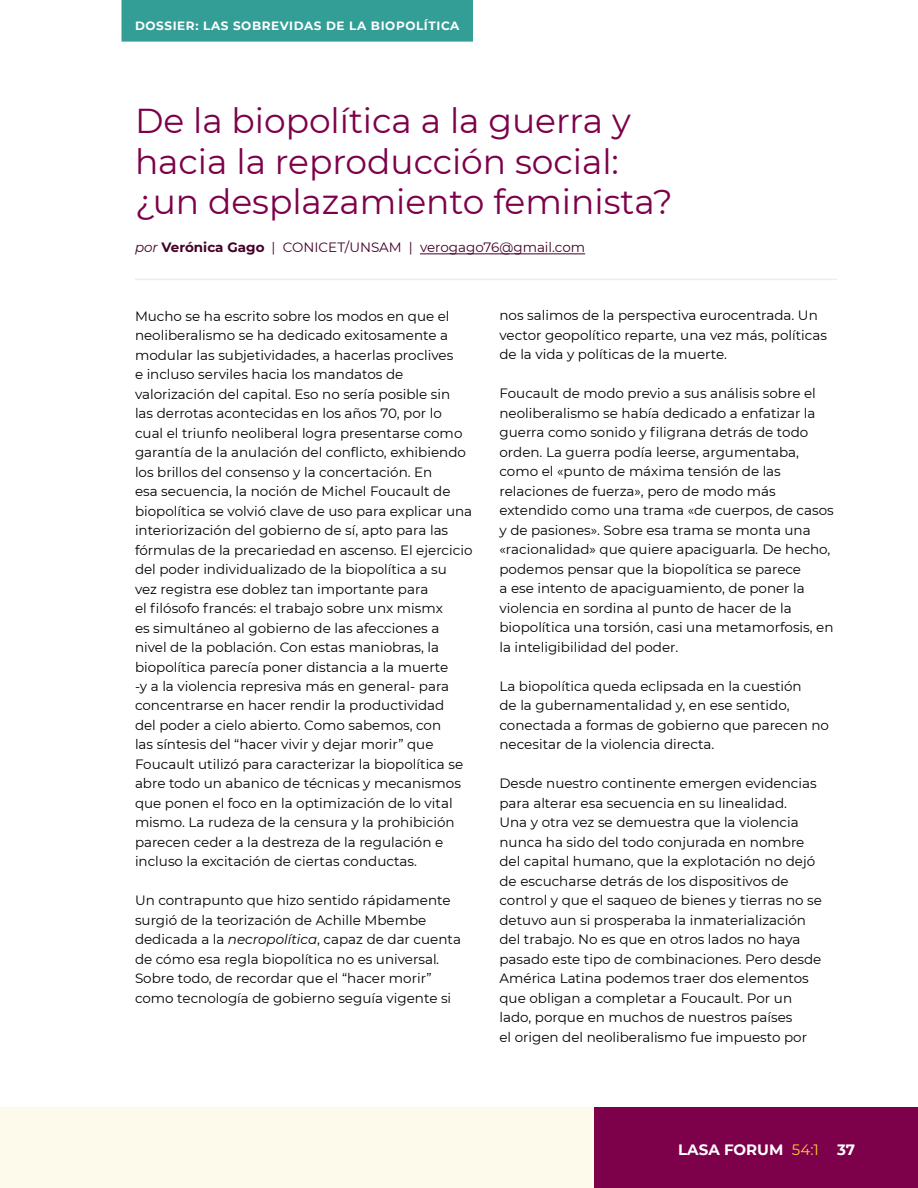
<style>
.page{position:relative;width:918px;height:1188px;background:#fff}
.page>*{position:absolute;margin:0;border:0;box-sizing:border-box;transform-origin:0 0}
.t1{font:34.5px/40.5px "Montserrat";color:#7d004a}
.t2{font:700 15px "Montserrat";color:#fff}
.t3{font:13.5px/19.5px "Montserrat";color:#000}
.t4{font:13.5px "Montserrat";color:#420027}
.t5{font:700 12px "Montserrat";letter-spacing:.05em;color:#fff}
.s1{font-style:italic}
.s2{font-weight:700}
.s3{font-weight:400;color:#f7cd36}
</style>
<div class="page">
<div style="left:0;top:1107px;width:594px;height:81px;background:#fefaeb"></div>
<div style="left:594px;top:1107px;width:324px;height:81px;background:#7d004a"></div>
<div style="left:122px;top:0;width:351px;height:42px;background:#339e96"></div>
<hr style="left:135px;top:279px;width:702px;height:1px;background:#ededed">
<hr style="left:420px;top:254px;width:165px;height:1px;background:#420027">
<p class="t5" style="left:135px;top:17px;width:326px">DOSSIER: LAS SOBREVIDAS DE LA BIOPOLÍTICA</p>
<h1 class="t1" style="left:135px;top:99px;width:539px">De la biopolítica a la guerra y hacia la reproducción social: ¿un desplazamiento feminista?</h1>
<p class="t4" style="left:135px;top:238px;width:452px"><span class="s1">por</span> <span class="s2">Verónica Gago</span> | CONICET/UNSAM | verogago76@gmail.com</p>
<p class="t3" style="left:135px;top:306px;width:339px">Mucho se ha escrito sobre los modos en que el neoliberalismo se ha dedicado exitosamente a modular las subjetividades, a hacerlas proclives<br>e incluso serviles hacia los mandatos de valorización del capital. Eso no sería posible sin<br>las derrotas acontecidas en los años 70, por lo cual el triunfo neoliberal logra presentarse como garantía de la anulación del conflicto, exhibiendo los brillos del consenso y la concertación. En<br>esa secuencia, la noción de Michel Foucault de biopolítica se volvió clave de uso para explicar una interiorización del gobierno de sí, apto para las fórmulas de la precariedad en ascenso. El ejercicio del poder individualizado de la biopolítica a su<br>vez registra ese doblez tan importante para<br>el filósofo francés: el trabajo sobre unx mismx<br>es simultáneo al gobierno de las afecciones a nivel de la población. Con estas maniobras, la biopolítica parecía poner distancia a la muerte<br>-y a la violencia represiva más en general- para concentrarse en hacer rendir la productividad<br>del poder a cielo abierto. Como sabemos, con<br>las síntesis del “hacer vivir y dejar morir” que Foucault utilizó para caracterizar la biopolítica se abre todo un abanico de técnicas y mecanismos que ponen el foco en la optimización de lo vital mismo. La rudeza de la censura y la prohibición parecen ceder a la destreza de la regulación e incluso la excitación de ciertas conductas.</p>
<p class="t3" style="left:135px;top:890px;width:328px">Un contrapunto que hizo sentido rápidamente surgió de la teorización de Achille Mbembe dedicada a la <span class="s1">necropolítica</span>, capaz de dar cuenta de cómo esa regla biopolítica no es universal<span class="s1">.<br></span>Sobre todo, de recordar que el “hacer morir” como tecnología de gobierno seguía vigente si</p>
<p class="t3" style="left:500px;top:305px;width:329px">nos salimos de la perspectiva eurocentrada. Un vector geopolítico reparte, una vez más, políticas de la vida y políticas de la muerte.</p>
<p class="t3" style="left:500px;top:383px;width:336px">Foucault de modo previo a sus análisis sobre el neoliberalismo se había dedicado a enfatizar la guerra como sonido y filigrana detrás de todo orden. La guerra podía leerse, argumentaba, como el «punto de máxima tensión de las relaciones de fuerza», pero de modo más extendido como una trama «de cuerpos, de casos y de pasiones». Sobre esa trama se monta una «racionalidad» que quiere apaciguarla<span class="s1">.</span> De hecho, podemos pensar que la biopolítica se parece<br>a ese intento de apaciguamiento, de poner la violencia en sordina al punto de hacer de la biopolítica una torsión, casi una metamorfosis, en la inteligibilidad del poder.</p>
<p class="t3" style="left:500px;top:676px;width:331px">La biopolítica queda eclipsada en la cuestión<br>de la gubernamentalidad y, en ese sentido, conectada a formas de gobierno que parecen no necesitar de la violencia directa.</p>
<p class="t3" style="left:500px;top:773px;width:324px">Desde nuestro continente emergen evidencias para alterar esa secuencia en su linealidad.<br>Una y otra vez se demuestra que la violencia nunca ha sido del todo conjurada en nombre del capital humano, que la explotación no dejó de escucharse detrás de los dispositivos de control y que el saqueo de bienes y tierras no se detuvo aun si prosperaba la inmaterialización del trabajo. No es que en otros lados no haya pasado este tipo de combinaciones. Pero desde América Latina podemos traer dos elementos que obligan a completar a Foucault. Por un lado, porque en muchos de nuestros países<br>el origen del neoliberalismo fue impuesto por</p>
<p class="t2" style="left:678px;top:1139px;width:178px">LASA FORUM <span class="s3">54:1</span> 37</p>
</div>
